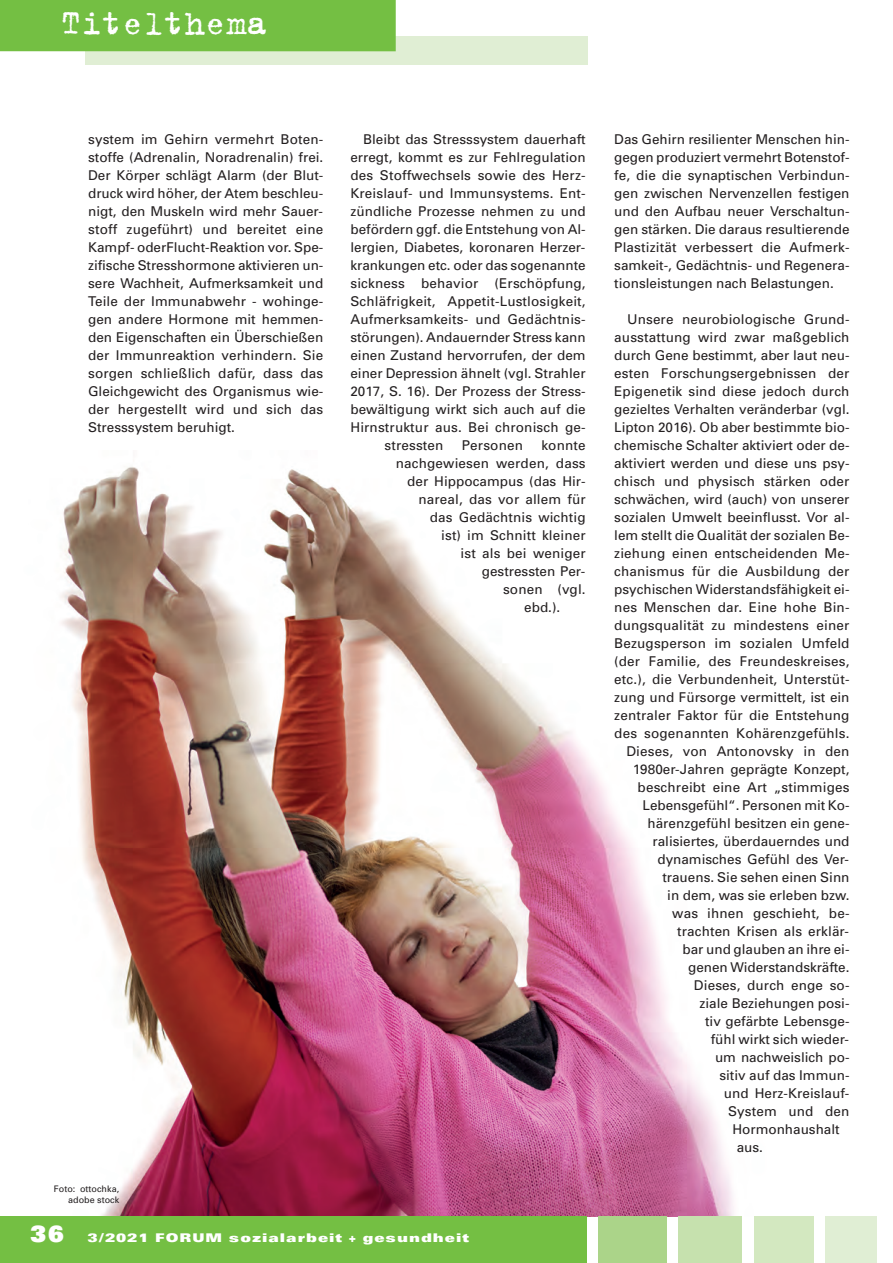
<style>
.page{position:relative;width:893px;height:1263px;background:#fff}
.page>*{position:absolute;margin:0;border:0;box-sizing:border-box;transform-origin:0 0}
.t1{font:37.5px "Trixie";color:#fff}
.t2{font:13.5px/18px "Univers";color:#231f20;text-align:justify}
.t3{font:900 expanded 12px "Univers";letter-spacing:.085em;color:#fff}
.t4{font:9px/10.8px "Univers";color:#231f20;text-align:right}
.s1{font-stretch:normal;font-size:22.5px}
</style>
<div class="page">
<img style="left:60px;top:466px;width:674px;height:750px">
<div style="left:0;top:1216px;width:587px;height:47px;background:#74bf43"></div>
<div style="left:598px;top:1216px;width:68px;height:47px;background:#abd489"></div>
<div style="left:678px;top:1216px;width:64px;height:47px;background:#c6e1ae"></div>
<div style="left:753px;top:1216px;width:60px;height:47px;background:#d3e8c0"></div>
<div style="left:824px;top:1216px;width:51px;height:47px;background:#e0eed4"></div>
<div style="left:85px;top:36px;width:502px;height:29px;background:#e0eed4"></div>
<div style="left:0;top:0;width:395px;height:51px;background:#74bf43"></div>
<h1 class="t1" style="left:61px;top:-1px;width:208px">Titelthema</h1>
<p class="t2" style="left:88px;top:130px;width:237px">system im Gehirn vermehrt Boten&shy;stoffe (Adrenalin, Noradrenalin) frei.<br>Der Körper schlägt Alarm (der Blut&shy;druck wird höher, der Atem beschleu&shy;nigt, den Muskeln wird mehr Sauer&shy;stoff zugeführt) und bereitet eine Kampf- oderFlucht-Reaktion vor. Spe&shy;zifische Stresshormone aktivieren un&shy;sere Wachheit, Aufmerksamkeit und Teile der Immunabwehr - wohinge&shy;gen andere Hormone mit hemmen&shy;den Eigenschaften ein Überschießen der Immunreaktion verhindern. Sie sorgen schließlich dafür, dass das Gleichgewicht des Organismus wie&shy;der hergestellt wird und sich das Stresssystem beruhigt.</p>
<p class="t2" style="left:363px;top:130px;width:224px">Bleibt das Stresssystem dauerhaft</p>
<p class="t2" style="left:350px;top:148px;width:237px">erregt, kommt es zur Fehlregulation</p>
<p class="t2" style="left:350px;top:166px;width:237px">des Stoffwechsels sowie des Herz-</p>
<p class="t2" style="left:350px;top:184px;width:237px">Kreislauf- und Immunsystems. Ent-</p>
<p class="t2" style="left:350px;top:202px;width:237px">zündliche Prozesse nehmen zu und</p>
<p class="t2" style="left:350px;top:220px;width:237px">befördern ggf. die Entstehung von Al-</p>
<p class="t2" style="left:350px;top:238px;width:236px">lergien, Diabetes, koronaren Herzer-</p>
<p class="t2" style="left:350px;top:256px;width:237px">krankungen etc. oder das sogenannte</p>
<p class="t2" style="left:350px;top:274px;width:237px">sickness behavior (Erschöpfung,</p>
<p class="t2" style="left:350px;top:292px;width:237px">Schläfrigkeit, Appetit-Lustlosigkeit,</p>
<p class="t2" style="left:350px;top:310px;width:237px">Aufmerksamkeits- und Gedächtnis-</p>
<p class="t2" style="left:350px;top:328px;width:237px">störungen). Andauernder Stress kann</p>
<p class="t2" style="left:350px;top:346px;width:237px">einen Zustand hervorrufen, der dem</p>
<p class="t2" style="left:350px;top:364px;width:237px">einer Depression ähnelt (vgl. Strahler</p>
<p class="t2" style="left:350px;top:382px;width:237px">2017, S. 16). Der Prozess der Stress-</p>
<p class="t2" style="left:350px;top:400px;width:237px">bewältigung wirkt sich auch auf die</p>
<p class="t2" style="left:350px;top:418px;width:237px">Hirnstruktur aus. Bei chronisch ge-</p>
<p class="t2" style="left:384px;top:436px;width:60px">stressten</p>
<p class="t2" style="left:462px;top:436px;width:63px">Personen</p>
<p class="t2" style="left:541px;top:436px;width:46px">konnte</p>
<p class="t2" style="left:396px;top:454px;width:191px">nachgewiesen werden, dass</p>
<p class="t2" style="left:407px;top:472px;width:180px">der Hippocampus (das Hir-</p>
<p class="t2" style="left:418px;top:490px;width:169px">nareal, das vor allem für</p>
<p class="t2" style="left:430px;top:508px;width:157px">das Gedächtnis wichtig</p>
<p class="t2" style="left:441px;top:526px;width:146px">ist) im Schnitt kleiner</p>
<p class="t2" style="left:460px;top:544px;width:126px">ist als bei weniger</p>
<p class="t2" style="left:482px;top:562px;width:105px">gestressten Per-</p>
<p class="t2" style="left:503px;top:580px;width:84px">sonen (vgl.</p>
<p class="t2" style="left:524px;top:598px;width:38px">ebd.).</p>
<p class="t4" style="left:54px;top:1184px;width:67px">Foto: ottochka, adobe stock</p>
<p class="t3" style="left:31px;top:1230px;width:440px"><span class="s1">36</span> 3/2021 FORUM sozialarbeit + gesundheit</p>
<p class="t2" style="left:614px;top:130px;width:237px">Das Gehirn resilienter Menschen hin&shy;gegen produziert vermehrt Botenstof&shy;fe, die die synaptischen Verbindun&shy;gen zwischen Nervenzellen festigen und den Aufbau neuer Verschaltun&shy;gen stärken. Die daraus resultierende Plastizität verbessert die Aufmerk&shy;samkeit-, Gedächtnis- und Regenera&shy;tionsleistungen nach Belastungen.</p>
<p class="t2" style="left:627px;top:310px;width:224px">Unsere neurobiologische Grund-</p>
<p class="t2" style="left:614px;top:328px;width:237px">ausstattung wird zwar maßgeblich</p>
<p class="t2" style="left:614px;top:346px;width:237px">durch Gene bestimmt, aber laut neu-</p>
<p class="t2" style="left:614px;top:364px;width:237px">esten Forschungsergebnissen der</p>
<p class="t2" style="left:614px;top:382px;width:237px">Epigenetik sind diese jedoch durch</p>
<p class="t2" style="left:614px;top:400px;width:237px">gezieltes Verhalten veränderbar (vgl.</p>
<p class="t2" style="left:614px;top:418px;width:237px">Lipton 2016). Ob aber bestimmte bio-</p>
<p class="t2" style="left:614px;top:436px;width:237px">chemische Schalter aktiviert oder de-</p>
<p class="t2" style="left:614px;top:454px;width:237px">aktiviert werden und diese uns psy-</p>
<p class="t2" style="left:614px;top:472px;width:237px">chisch und physisch stärken oder</p>
<p class="t2" style="left:614px;top:490px;width:237px">schwächen, wird (auch) von unserer</p>
<p class="t2" style="left:614px;top:508px;width:237px">sozialen Umwelt beeinflusst. Vor al-</p>
<p class="t2" style="left:614px;top:526px;width:237px">lem stellt die Qualität der sozialen Be-</p>
<p class="t2" style="left:614px;top:544px;width:237px">ziehung einen entscheidenden Me-</p>
<p class="t2" style="left:614px;top:562px;width:237px">chanismus für die Ausbildung der</p>
<p class="t2" style="left:614px;top:580px;width:237px">psychischen Widerstandsfähigkeit ei-</p>
<p class="t2" style="left:614px;top:598px;width:237px">nes Menschen dar. Eine hohe Bin-</p>
<p class="t2" style="left:614px;top:616px;width:237px">dungsqualität zu mindestens einer</p>
<p class="t2" style="left:614px;top:634px;width:237px">Bezugsperson im sozialen Umfeld</p>
<p class="t2" style="left:614px;top:652px;width:237px">(der Familie, des Freundeskreises,</p>
<p class="t2" style="left:614px;top:670px;width:237px">etc.), die Verbundenheit, Unterstüt-</p>
<p class="t2" style="left:614px;top:688px;width:237px">zung und Fürsorge vermittelt, ist ein</p>
<p class="t2" style="left:614px;top:706px;width:237px">zentraler Faktor für die Entstehung</p>
<p class="t2" style="left:614px;top:724px;width:237px">des sogenannten Kohärenzgefühls.</p>
<p class="t2" style="left:626px;top:742px;width:224px">Dieses, von Antonovsky in den</p>
<p class="t2" style="left:632px;top:760px;width:218px">1980er-Jahren geprägte Konzept,</p>
<p class="t2" style="left:637px;top:778px;width:213px">beschreibt eine Art „stimmiges</p>
<p class="t2" style="left:642px;top:796px;width:208px">Lebensgefühl“. Personen mit Ko-</p>
<p class="t2" style="left:647px;top:814px;width:203px">härenzgefühl besitzen ein gene-</p>
<p class="t2" style="left:652px;top:832px;width:198px">ralisiertes, überdauerndes und</p>
<p class="t2" style="left:657px;top:850px;width:193px">dynamisches Gefühl des Ver-</p>
<p class="t2" style="left:662px;top:868px;width:189px">trauens. Sie sehen einen Sinn</p>
<p class="t2" style="left:667px;top:886px;width:184px">in dem, was sie erleben bzw.</p>
<p class="t2" style="left:672px;top:904px;width:179px">was ihnen geschieht, be-</p>
<p class="t2" style="left:677px;top:922px;width:173px">trachten Krisen als erklär-</p>
<p class="t2" style="left:682px;top:940px;width:168px">bar und glauben an ihre ei-</p>
<p class="t2" style="left:688px;top:958px;width:163px">genen Widerstandskräfte.</p>
<p class="t2" style="left:693px;top:976px;width:157px">Dieses, durch enge so-</p>
<p class="t2" style="left:699px;top:994px;width:151px">ziale Beziehungen posi-</p>
<p class="t2" style="left:705px;top:1012px;width:146px">tiv gefärbte Lebensge-</p>
<p class="t2" style="left:710px;top:1030px;width:140px">fühl wirkt sich wieder-</p>
<p class="t2" style="left:715px;top:1048px;width:136px">um nachweislich po-</p>
<p class="t2" style="left:719px;top:1066px;width:132px">sitiv auf das Immun-</p>
<p class="t2" style="left:723px;top:1084px;width:127px">und Herz-Kreislauf-</p>
<p class="t2" style="left:728px;top:1102px;width:123px">System und den</p>
<p class="t2" style="left:732px;top:1120px;width:109px">Hormonhaushalt</p>
<p class="t2" style="left:736px;top:1138px;width:28px">aus.</p>
</div>
